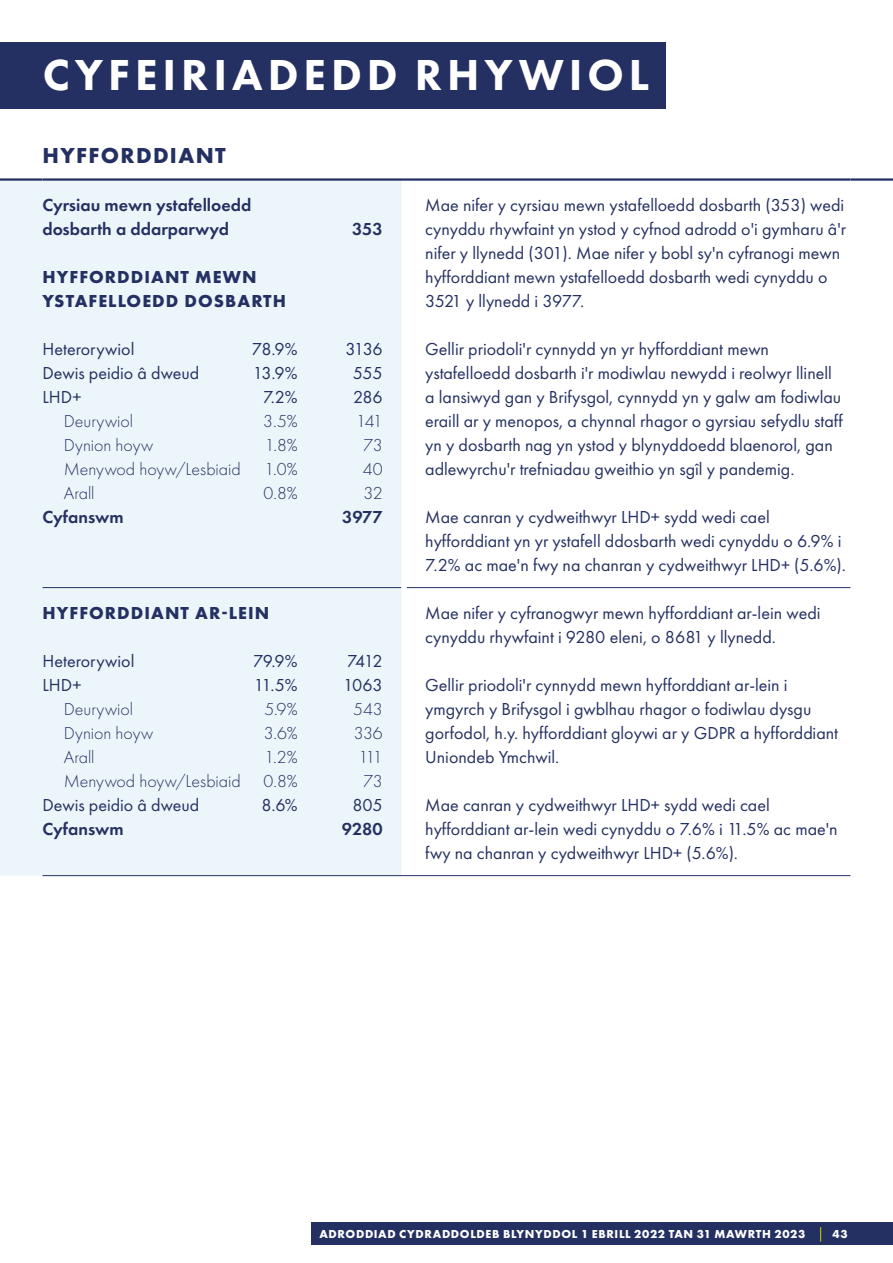
<style>
.page{position:relative;width:893px;height:1263px;background:#fff}
.page>*{position:absolute;margin:0;border:0;box-sizing:border-box;transform-origin:0 0}
.Heading{font:800 45px "Futura PT";letter-spacing:.11em;color:#fff}
.Sub_Heading{font:700 22.5px "Futura PT";letter-spacing:.06em;color:#243061}
.Body_Table{font:18px/24px "Futura PT";color:#243061}
.Body_Figures{font:300 18px "Futura PT";color:#243061}
.Body_Figures-2{font:18px "Futura PT";color:#243061}
.Body_Demi{font:600 18px/24px "Futura PT";color:#243061}
.Sub_Heading_2_Table{font:700 18px/24px "Futura PT";letter-spacing:.06em;color:#243061}
.t1{font:700 12px "Futura PT";letter-spacing:.055em;color:#fff}
</style>
<div class="page">
<div style="left:0;top:181px;width:401px;height:695px;background:#ecf5fa"></div>
<hr style="left:43px;top:587px;width:358px;height:1px;background:#243061">
<hr style="left:407px;top:587px;width:443px;height:1px;background:#243061">
<hr style="left:43px;top:875px;width:361px;height:1px;background:#243061">
<hr style="left:404px;top:875px;width:446px;height:1px;background:#243061">
<hr style="left:0;top:178px;width:43px;height:3px;background:#243061">
<hr style="left:43px;top:178px;width:361px;height:3px;background:#243061">
<hr style="left:404px;top:178px;width:446px;height:3px;background:#243061">
<hr style="left:850px;top:178px;width:43px;height:3px;background:#243061">
<div style="left:0;top:43px;width:666px;height:66px;background:#243061"></div>
<div style="left:311px;top:1222px;width:582px;height:23px;background:#243061"></div>
<svg style="left:820px;top:1227px;width:1px;height:15px"></svg>
<h1 class="Heading" style="left:43px;top:46px;width:608px">CYFEIRIADEDD RHYWIOL</h1>
<h2 class="Sub_Heading" style="left:43px;top:140px;width:185px">HYFFORDDIANT</h2>
<p class="Body_Demi" style="left:43px;top:192px;width:210px">Cyrsiau mewn ystafelloedd dosbarth a ddarparwyd</p>
<p class="Body_Demi" style="left:352px;top:216px;width:32px">353</p>
<p class="Sub_Heading_2_Table" style="left:43px;top:264px;width:245px">HYFFORDDIANT MEWN<br>YSTAFELLOEDD DOSBARTH</p>
<p class="Body_Figures-2" style="left:43px;top:338px;width:93px">Heterorywiol</p>
<p class="Body_Figures-2" style="left:252px;top:338px;width:47px">78.9%</p>
<p class="Body_Figures-2" style="left:345px;top:338px;width:39px">3136</p>
<p class="Body_Figures-2" style="left:43px;top:362px;width:158px">Dewis peidio â dweud</p>
<p class="Body_Figures-2" style="left:253px;top:362px;width:46px">13.9%</p>
<p class="Body_Figures-2" style="left:353px;top:362px;width:31px">555</p>
<p class="Body_Figures-2" style="left:43px;top:386px;width:41px">LHD+</p>
<p class="Body_Figures-2" style="left:263px;top:386px;width:36px">7.2%</p>
<p class="Body_Figures-2" style="left:353px;top:386px;width:31px">286</p>
<p class="Body_Figures" style="left:64px;top:410px;width:71px">Deurywiol</p>
<p class="Body_Figures" style="left:263px;top:410px;width:36px">3.5%</p>
<p class="Body_Figures" style="left:356px;top:410px;width:28px">141</p>
<p class="Body_Figures" style="left:64px;top:434px;width:91px">Dynion hoyw</p>
<p class="Body_Figures" style="left:265px;top:434px;width:35px">1.8%</p>
<p class="Body_Figures" style="left:364px;top:434px;width:21px">73</p>
<p class="Body_Figures" style="left:64px;top:458px;width:178px">Menywod hoyw/Lesbiaid</p>
<p class="Body_Figures" style="left:264px;top:458px;width:35px">1.0%</p>
<p class="Body_Figures" style="left:363px;top:458px;width:21px">40</p>
<p class="Body_Figures" style="left:64px;top:482px;width:32px">Arall</p>
<p class="Body_Figures" style="left:264px;top:482px;width:36px">0.8%</p>
<p class="Body_Figures" style="left:364px;top:482px;width:21px">32</p>
<p class="Body_Demi" style="left:43px;top:504px;width:83px">Cyfanswm</p>
<p class="Body_Demi" style="left:342px;top:504px;width:42px">3977</p>
<p class="Sub_Heading_2_Table" style="left:43px;top:600px;width:228px">HYFFORDDIANT AR-LEIN</p>
<p class="Body_Figures-2" style="left:43px;top:650px;width:93px">Heterorywiol</p>
<p class="Body_Figures-2" style="left:253px;top:650px;width:46px">79.9%</p>
<p class="Body_Figures-2" style="left:347px;top:650px;width:37px">7412</p>
<p class="Body_Figures-2" style="left:43px;top:674px;width:41px">LHD+</p>
<p class="Body_Figures-2" style="left:254px;top:674px;width:45px">11.5%</p>
<p class="Body_Figures-2" style="left:343px;top:674px;width:41px">1063</p>
<p class="Body_Figures" style="left:64px;top:698px;width:71px">Deurywiol</p>
<p class="Body_Figures" style="left:264px;top:698px;width:35px">5.9%</p>
<p class="Body_Figures" style="left:353px;top:698px;width:31px">543</p>
<p class="Body_Figures" style="left:64px;top:722px;width:91px">Dynion hoyw</p>
<p class="Body_Figures" style="left:264px;top:722px;width:35px">3.6%</p>
<p class="Body_Figures" style="left:354px;top:722px;width:30px">336</p>
<p class="Body_Figures" style="left:64px;top:746px;width:32px">Arall</p>
<p class="Body_Figures" style="left:264px;top:746px;width:35px">1.2%</p>
<p class="Body_Figures" style="left:358px;top:746px;width:26px">111</p>
<p class="Body_Figures" style="left:64px;top:770px;width:178px">Menywod hoyw/Lesbiaid</p>
<p class="Body_Figures" style="left:264px;top:770px;width:36px">0.8%</p>
<p class="Body_Figures" style="left:364px;top:770px;width:21px">73</p>
<p class="Body_Figures-2" style="left:43px;top:794px;width:158px">Dewis peidio â dweud</p>
<p class="Body_Figures-2" style="left:261px;top:794px;width:38px">8.6%</p>
<p class="Body_Figures-2" style="left:352px;top:794px;width:32px">805</p>
<p class="Body_Demi" style="left:43px;top:816px;width:83px">Cyfanswm</p>
<p class="Body_Demi" style="left:342px;top:816px;width:42px">9280</p>
<p class="Body_Table" style="left:425px;top:192px;width:422px">Mae nifer y cyrsiau mewn ystafelloedd dosbarth (353) wedi cynyddu rhywfaint yn ystod y cyfnod adrodd o'i gymharu â'r nifer y llynedd (301). Mae nifer y bobl sy'n cyfranogi mewn hyfforddiant mewn ystafelloedd dosbarth wedi cynyddu o 3521 y llynedd i 3977.</p>
<p class="Body_Table" style="left:425px;top:336px;width:419px">Gellir priodoli'r cynnydd yn yr hyfforddiant mewn ystafelloedd dosbarth i'r modiwlau newydd i reolwyr llinell a lansiwyd gan y Brifysgol, cynnydd yn y galw am fodiwlau eraill ar y menopos, a chynnal rhagor o gyrsiau sefydlu staff yn y dosbarth nag yn ystod y blynyddoedd blaenorol, gan adlewyrchu'r trefniadau gweithio yn sgîl y pandemig.</p>
<p class="Body_Table" style="left:425px;top:504px;width:422px">Mae canran y cydweithwyr LHD+ sydd wedi cael hyfforddiant yn yr ystafell ddosbarth wedi cynyddu o 6.9% i<br>7.2% ac mae'n fwy na chanran y cydweithwyr LHD+ (5.6%).</p>
<p class="Body_Table" style="left:425px;top:600px;width:397px">Mae nifer y cyfranogwyr mewn hyfforddiant ar-lein wedi cynyddu rhywfaint i 9280 eleni, o 8681 y llynedd.</p>
<p class="Body_Table" style="left:425px;top:672px;width:414px">Gellir priodoli'r cynnydd mewn hyfforddiant ar-lein i ymgyrch y Brifysgol i gwblhau rhagor o fodiwlau dysgu gorfodol, h.y. hyfforddiant gloywi ar y GDPR a hyfforddiant Uniondeb Ymchwil.</p>
<p class="Body_Table" style="left:425px;top:792px;width:414px">Mae canran y cydweithwyr LHD+ sydd wedi cael hyfforddiant ar-lein wedi cynyddu o 7.6% i 11.5% ac mae'n fwy na chanran y cydweithwyr LHD+ (5.6%).</p>
<p class="t1" style="left:320px;top:1226px;width:487px">ADRODDIAD CYDRADDOLDEB BLYNYDDOL 1 EBRILL 2022 TAN 31 MAWRTH 2023</p>
<p class="t1" style="left:833px;top:1226px;width:17px">43</p>
</div>
